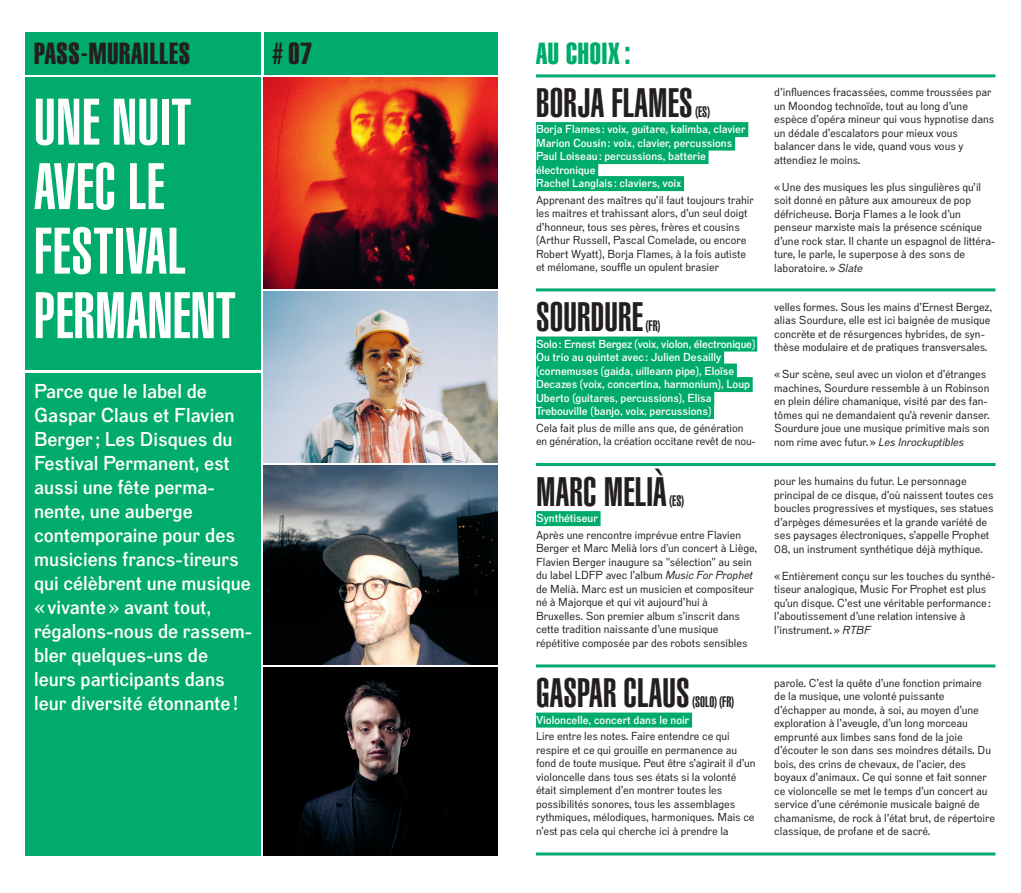
<style>
.page{position:relative;width:1021px;height:893px;background:#fff}
.page>*{position:absolute;margin:0;border:0;box-sizing:border-box;transform-origin:0 0}
.Titre_pass{font:900 extra-condensed 64.5px/64.5px "Helvetica";letter-spacing:.01em;color:#fff}
.Artiste{font:900 extra-condensed 40.5px "Helvetica";letter-spacing:.005em;color:#231f20}
.Pass{font:30px "Helvetica Extra Compressed";letter-spacing:.025em;color:#231f20}
.Pass-2{font:30px "Helvetica Extra Compressed";letter-spacing:.025em;color:#00ab6b}
.Chapô{font:500 19.5px/24px "Dada Grotesk";color:#fff}
.Artiste-2{font:900 extra-condensed 15px "Helvetica";letter-spacing:.005em;color:#231f20}
.Texte{font:11.25px/13.5px "Dada Grotesk";color:#231f20}
.Instruments_vert{font:500 11.25px/13.5px "Dada Grotesk";color:#fff}
.s1{font-style:italic}
</style>
<div class="page">
<img style="left:264px;top:667px;width:233px;height:188px">
<img style="left:264px;top:466px;width:233px;height:198px">
<img style="left:264px;top:77px;width:233px;height:211px">
<div style="left:26px;top:32px;width:235px;height:42px;background:#00ab6b"></div>
<div style="left:264px;top:32px;width:233px;height:42px;background:#00ab6b"></div>
<div style="left:536px;top:122px;width:212px;height:15px;background:#00ab6b"></div>
<div style="left:536px;top:136px;width:199px;height:15px;background:#00ab6b"></div>
<div style="left:536px;top:149px;width:172px;height:15px;background:#00ab6b"></div>
<div style="left:536px;top:163px;width:62px;height:15px;background:#00ab6b"></div>
<div style="left:536px;top:176px;width:148px;height:15px;background:#00ab6b"></div>
<div style="left:536px;top:337px;width:221px;height:15px;background:#00ab6b"></div>
<div style="left:536px;top:350px;width:188px;height:15px;background:#00ab6b"></div>
<div style="left:536px;top:364px;width:201px;height:15px;background:#00ab6b"></div>
<div style="left:536px;top:377px;width:216px;height:15px;background:#00ab6b"></div>
<div style="left:536px;top:391px;width:178px;height:15px;background:#00ab6b"></div>
<div style="left:536px;top:404px;width:178px;height:15px;background:#00ab6b"></div>
<div style="left:536px;top:511px;width:64px;height:15px;background:#00ab6b"></div>
<div style="left:536px;top:713px;width:156px;height:15px;background:#00ab6b"></div>
<hr style="left:536px;top:288px;width:459px;height:3px;background:#00ab6b">
<hr style="left:536px;top:74px;width:459px;height:3px;background:#00ab6b">
<hr style="left:536px;top:463px;width:459px;height:3px;background:#00ab6b">
<hr style="left:536px;top:664px;width:459px;height:3px;background:#00ab6b">
<hr style="left:536px;top:852px;width:459px;height:3px;background:#00ab6b">
<div style="left:26px;top:77px;width:235px;height:293px;background:#00ab6b"></div>
<div style="left:26px;top:373px;width:235px;height:482px;background:#00ab6b"></div>
<img style="left:264px;top:291px;width:233px;height:172px">
<p class="Pass" style="left:34px;top:35px;width:157px">PASS-MURAILLES</p>
<p class="Pass" style="left:272px;top:35px;width:41px">#07</p>
<p class="Pass-2" style="left:536px;top:35px;width:96px">AU CHOIX:</p>
<p class="Artiste" style="left:536px;top:79px;width:158px">BORJA FLAMES</p>
<p class="Titre_pass" style="left:34px;top:91px;width:203px">UNE NUIT<br>AVEC LE<br>FESTIVAL<br>PERMANENT</p>
<p class="Artiste-2" style="left:695px;top:103px;width:16px">(ES)</p>
<p class="Instruments_vert" style="left:536px;top:123px;width:211px">Borja Flames : voix, guitare, kalimba, clavier Marion Cousin: voix, clavier, percussions Paul Loiseau: percussions, batterie électronique<br>Rachel Langlais : claviers, voix</p>
<p class="Texte" style="left:536px;top:193px;width:219px">Apprenant des maîtres qu’il faut toujours trahir les maitres et trahissant alors, d’un seul doigt d’honneur, tous ses pères, frères et cousins (Arthur Russell, Pascal Comelade, ou encore Robert Wyatt), Borja Flames, à la fois autiste et mélomane, souffle un opulent brasier</p>
<p class="Artiste" style="left:536px;top:294px;width:109px">SOURDURE</p>
<p class="Artiste-2" style="left:646px;top:317px;width:16px">(FR)</p>
<p class="Instruments_vert" style="left:536px;top:337px;width:221px">Solo: Ernest Bergez (voix, violon, électronique)<br>Ou trio au quintet avec : Julien Desailly (cornemuses (gaida, uilleann pipe), Eloïse Decazes (voix, concertina, harmonium), Loup Uberto (guitares, percussions), Elisa Trebouville (banjo, voix, percussions)</p>
<p class="Texte" style="left:536px;top:421px;width:221px">Cela fait plus de mille ans que, de génération en génération, la création occitane revêt de nou-</p>
<p class="Chapô" style="left:34px;top:380px;width:220px">Parce que le label de<br>Gaspar Claus et Flavien<br>Berger; Les Disques du<br>Festival Permanent, est aussi une fête perma&shy;nente, une auberge contemporaine pour des musiciens francs-tireurs qui célèbrent une musique «vivante» avant tout, régalons-nous de rassem&shy;bler quelques-uns de leurs participants dans leur diversité étonnante!</p>
<p class="Artiste" style="left:536px;top:468px;width:132px">MARC MELIÀ</p>
<p class="Artiste-2" style="left:669px;top:492px;width:16px">(ES)</p>
<p class="Instruments_vert" style="left:536px;top:512px;width:63px">Synthétiseur</p>
<p class="Texte" style="left:536px;top:528px;width:223px">Après une rencontre imprévue entre Flavien Berger et Marc Melià lors d'un concert à Liège, Flavien Berger inaugure sa "sélection" au sein du label LDFP avec l’album <span class="s1">Music For Prophet </span>de Melià. Marc est un musicien et compositeur né à Majorque et qui vit aujourd’hui à Bruxelles. Son premier album s’inscrit dans cette tradition naissante d’une musique répétitive composée par des robots sensibles</p>
<p class="Artiste" style="left:536px;top:670px;width:155px">GASPAR CLAUS</p>
<p class="Artiste-2" style="left:692px;top:693px;width:43px">(SOLO) (FR)</p>
<p class="Instruments_vert" style="left:536px;top:713px;width:155px">Violoncelle, concert dans le noir</p>
<p class="Texte" style="left:536px;top:730px;width:221px">Lire entre les notes. Faire entendre ce qui respire et ce qui grouille en permanence au fond de toute musique. Peut être s’agirait il d’un violoncelle dans tous ses états si la volonté était simplement d’en montrer toutes les possibilités sonores, tous les assemblages rythmiques, mélodiques, harmoniques. Mais ce n’est pas cela qui cherche ici à prendre la</p>
<p class="Texte" style="left:774px;top:86px;width:221px">d’influences fracassées, comme troussées par un Moondog technoïde, tout au long d’une espèce d’opéra mineur qui vous hypnotise dans un dédale d’escalators pour mieux vous balancer dans le vide, quand vous vous y attendiez le moins.</p>
<p class="Texte" style="left:774px;top:180px;width:223px">«Une des musiques les plus singulières qu’il soit donné en pâture aux amoureux de pop défricheuse. Borja Flames a le look d’un penseur marxiste mais la présence scénique d’une rock star. Il chante un espagnol de littéra&shy;ture, le parle, le superpose à des sons de laboratoire.» <span class="s1">Slate</span></p>
<p class="Texte" style="left:774px;top:300px;width:219px">velles formes. Sous les mains d’Ernest Bergez, alias Sourdure, elle est ici baignée de musique concrète et de résurgences hybrides, de syn&shy;thèse modulaire et de pratiques transversales.</p>
<p class="Texte" style="left:774px;top:368px;width:217px">«Sur scène, seul avec un violon et d’étranges machines, Sourdure ressemble à un Robinson en plein délire chamanique, visité par des fan&shy;tômes qui ne demandaient qu’à revenir danser.<br>Sourdure joue une musique primitive mais son nom rime avec futur.» <span class="s1">Les Inrockuptibles</span></p>
<p class="Texte" style="left:774px;top:475px;width:221px">pour les humains du futur. Le personnage principal de ce disque, d’où naissent toutes ces boucles progressives et mystiques, ses statues d’arpèges démesurées et la grande variété de ses paysages électroniques, s’appelle Prophet 08, un instrument synthétique déjà mythique.</p>
<p class="Texte" style="left:774px;top:569px;width:223px">«Entièrement conçu sur les touches du synthé&shy;tiseur analogique, Music For Prophet est plus qu’un disque. C’est une véritable performance : l’aboutissement d’une relation intensive à l’instrument.» <span class="s1">RTBF</span></p>
<p class="Texte" style="left:774px;top:676px;width:222px">parole. C’est la quête d’une fonction primaire de la musique, une volonté puissante d’échapper au monde, à soi, au moyen d’une exploration à l’aveugle, d’un long morceau emprunté aux limbes sans fond de la joie d’écouter le son dans ses moindres détails. Du bois, des crins de chevaux, de l’acier, des boyaux d’animaux. Ce qui sonne et fait sonner ce violoncelle se met le temps d’un concert au service d’une cérémonie musicale baigné de chamanisme, de rock à l’état brut, de répertoire classique, de profane et de sacré.</p>
</div>
